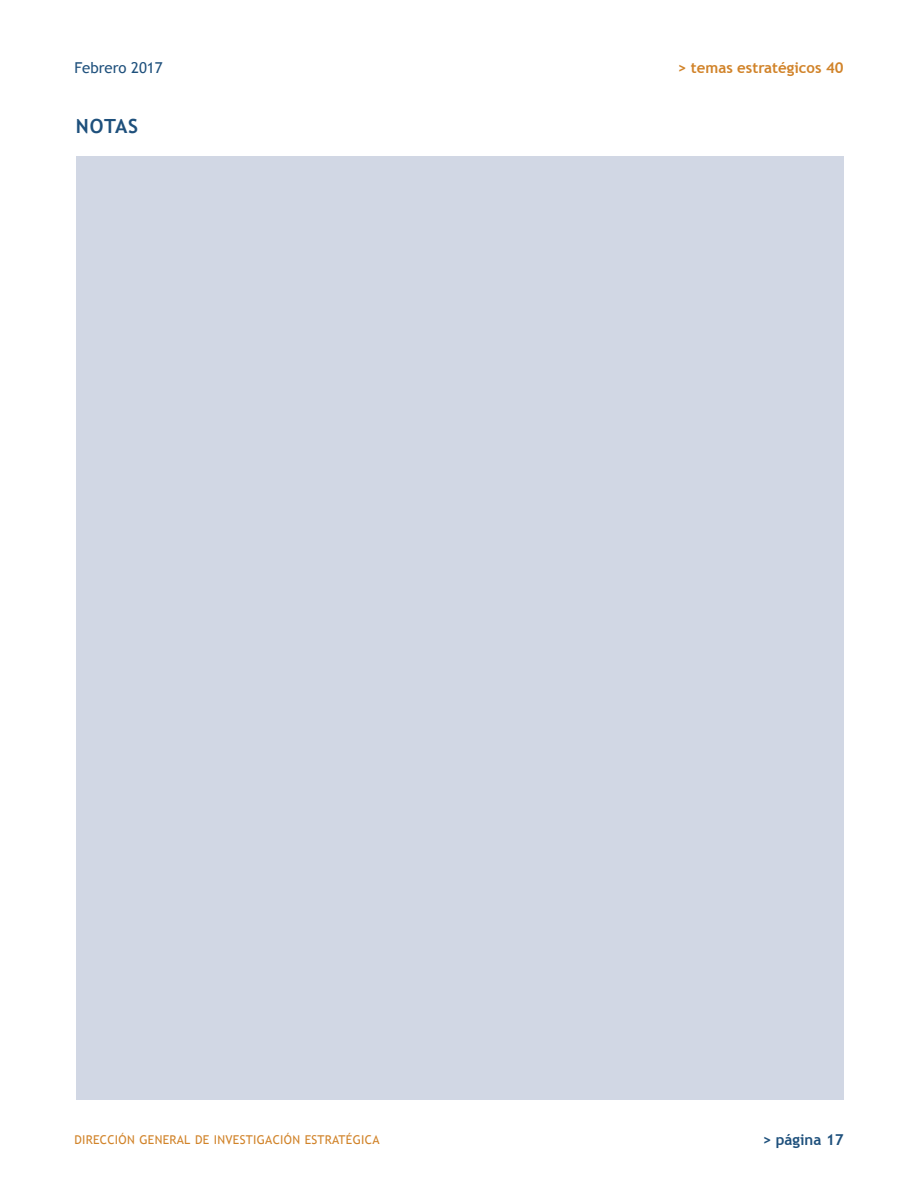
<style>
.page{position:relative;width:918px;height:1188px;background:#fff}
.page>*{position:absolute;margin:0;border:0;box-sizing:border-box;transform-origin:0 0}
.t1{font:700 19.5px "Trebuchet MS";letter-spacing:.04em;color:#1e507c}
.t2{font:700 15px "Trebuchet MS";color:#d18329}
.t3{font:15px "Trebuchet MS";color:#1e507c}
.t4{font:700 15px "Trebuchet MS";color:#1e507c}
.t5{font:12.15px "Trebuchet MS SC900";letter-spacing:.02em;color:#d18329}
</style>
<div class="page">
<div style="left:76px;top:157px;width:768px;height:943px;background:#d1d7e4"></div>
<p class="t3" style="left:74px;top:59px;width:90px">Febrero 2017</p>
<p class="t1" style="left:76px;top:113px;width:64px">NOTAS</p>
<p class="t2" style="left:678px;top:59px;width:167px">&gt; temas estratégicos 40</p>
<p class="t5" style="left:74px;top:1133px;width:307px">DIRECCIÓN GENERAL DE INVESTIGACIÓN ESTRATÉGICA</p>
<p class="t4" style="left:763px;top:1130px;width:82px">&gt; página 17</p>
</div>
